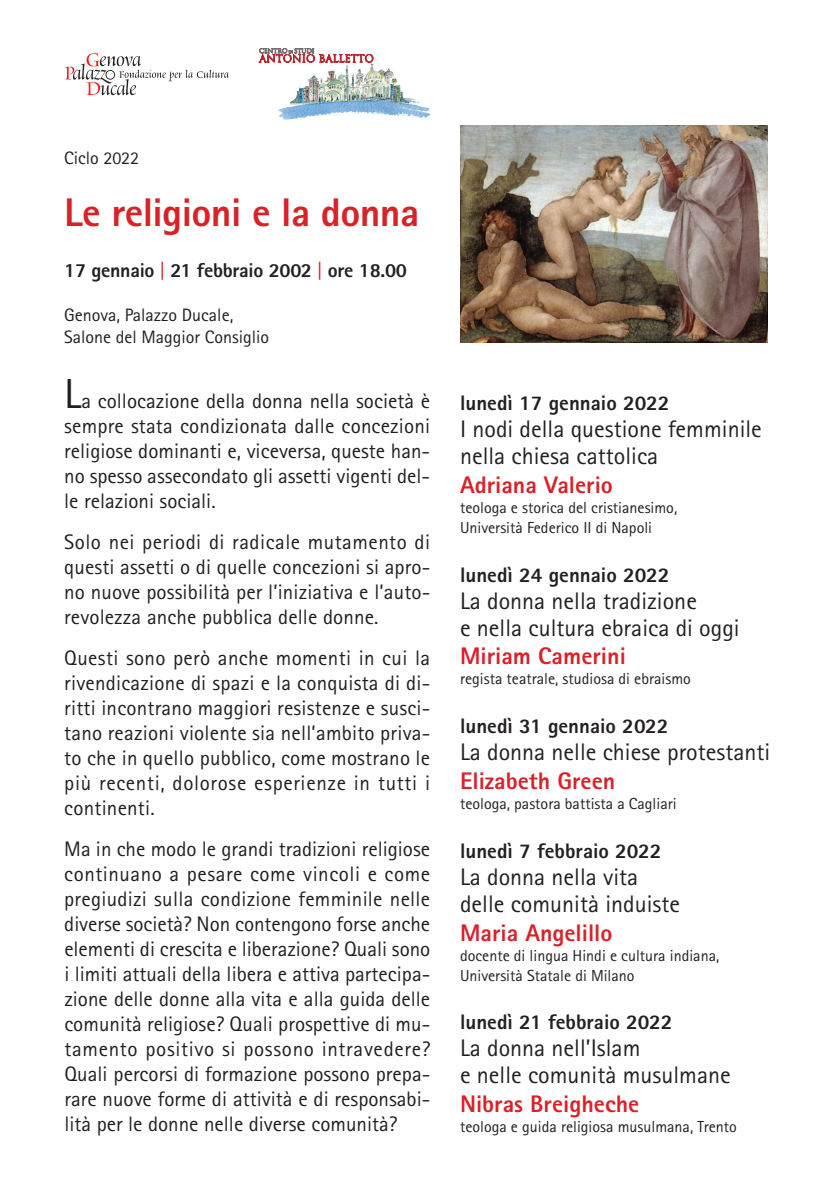
<style>
.page{position:relative;width:833px;height:1181px;background:#fff}
.page>*{position:absolute;margin:0;border:0;box-sizing:border-box;transform-origin:0 0}
.t1{font:800 40px "Rotis Sans Serif Std";letter-spacing:-.015em;color:#da2128}
.t2{font:24px/27px "Rotis Sans Serif Std";color:#231f20}
.t3{font:800 24px "Rotis Sans Serif Std";color:#da2128}
.t4{font:21px/25px "Rotis Sans Serif Std";letter-spacing:.005em;color:#231f20;text-align:justify}
.t5{font:800 21px "Rotis Sans Serif Std";color:#231f20}
.t6{font:800 20px "Rotis Sans Serif Std";letter-spacing:-.015em;color:#231f20}
.t7{font:18px/22px "Rotis Sans Serif Std";color:#231f20}
.t8{font:16px/20px "Rotis Sans Serif Std";color:#231f20}
.s1{font-weight:400;color:#da2128}
.s2{font-size:42px}
</style>
<div class="page">
<img style="left:460px;top:126px;width:307px;height:217px">
<img style="left:277px;top:62px;width:153px;height:58px">
<svg style="left:259px;top:48px;width:114px;height:14px"></svg>
<svg style="left:65px;top:53px;width:164px;height:42px"></svg>
<p class="t7" style="left:64px;top:146px;width:76px">Ciclo 2022</p>
<h1 class="t1" style="left:64px;top:187px;width:356px">Le religioni e la donna</h1>
<p class="t6" style="left:64px;top:258px;width:344px">17 gennaio <span class="s1">|</span> 21 febbraio 2002 <span class="s1">|</span> ore 18.00</p>
<p class="t7" style="left:64px;top:304px;width:206px">Genova, Palazzo Ducale,<br>Salone del Maggior Consiglio</p>
<p class="t4" style="left:64px;top:388px;width:367px"><span class="s2">L</span>a collocazione della donna nella società è sempre stata condizionata dalle concezioni religiose dominanti e, viceversa, queste han&shy;no spesso assecondato gli assetti vigenti del&shy;le relazioni sociali.</p>
<p class="t4" style="left:64px;top:529px;width:367px">Solo nei periodi di radicale mutamento di questi assetti o di quelle concezioni si apro&shy;no nuove possibilità per l’iniziativa e l’auto&shy;revolezza anche pubblica delle donne.</p>
<p class="t4" style="left:64px;top:645px;width:367px">Questi sono però anche momenti in cui la rivendicazione di spazi e la conquista di di&shy;ritti incontrano maggiori resistenze e susci&shy;tano reazioni violente sia nell’ambito priva&shy;to che in quello pubblico, come mostrano le più recenti, dolorose esperienze in tutti i continenti.</p>
<p class="t4" style="left:64px;top:836px;width:367px">Ma in che modo le grandi tradizioni religiose continuano a pesare come vincoli e come pregiudizi sulla condizione femminile nelle diverse società? Non contengono forse anche elementi di crescita e liberazione? Quali sono i limiti attuali della libera e attiva partecipa&shy;zione delle donne alla vita e alla guida delle comunità religiose? Quali prospettive di mu&shy;tamento positivo si possono intravedere?<br>Quali percorsi di formazione possono prepa&shy;rare nuove forme di attività e di responsabi&shy;lità per le donne nelle diverse comunità?</p>
<p class="t5" style="left:460px;top:389px;width:211px">lunedì 17 gennaio 2022</p>
<p class="t2" style="left:460px;top:415px;width:303px">I nodi della questione femminile nella chiesa cattolica</p>
<p class="t3" style="left:460px;top:469px;width:154px">Adriana Valerio</p>
<p class="t8" style="left:460px;top:497px;width:219px">teologa e storica del cristianesimo,<br>Università Federico II di Napoli</p>
<p class="t5" style="left:460px;top:561px;width:211px">lunedì 24 gennaio 2022</p>
<p class="t2" style="left:460px;top:587px;width:281px">La donna nella tradizione<br>e nella cultura ebraica di oggi</p>
<p class="t3" style="left:460px;top:641px;width:167px">Miriam Camerini</p>
<p class="t8" style="left:460px;top:669px;width:232px">regista teatrale, studiosa di ebraismo</p>
<p class="t5" style="left:460px;top:713px;width:210px">lunedì 31 gennaio 2022</p>
<p class="t2" style="left:460px;top:738px;width:312px">La donna nelle chiese protestanti</p>
<p class="t3" style="left:460px;top:766px;width:157px">Elizabeth Green</p>
<p class="t8" style="left:460px;top:793px;width:218px">teologa, pastora battista a Cagliari</p>
<p class="t5" style="left:460px;top:837px;width:203px">lunedì 7 febbraio 2022</p>
<p class="t2" style="left:460px;top:863px;width:221px">La donna nella vita delle comunità induiste</p>
<p class="t3" style="left:460px;top:917px;width:154px">Maria Angelillo</p>
<p class="t8" style="left:460px;top:945px;width:261px">docente di lingua Hindi e cultura indiana,<br>Università Statale di Milano</p>
<p class="t5" style="left:460px;top:1009px;width:214px">lunedì 21 febbraio 2022</p>
<p class="t2" style="left:460px;top:1035px;width:272px">La donna nell’Islam<br>e nelle comunità musulmane</p>
<p class="t3" style="left:460px;top:1089px;width:181px">Nibras Breigheche</p>
<p class="t8" style="left:460px;top:1117px;width:278px">teologa e guida religiosa musulmana, Trento</p>
</div>
